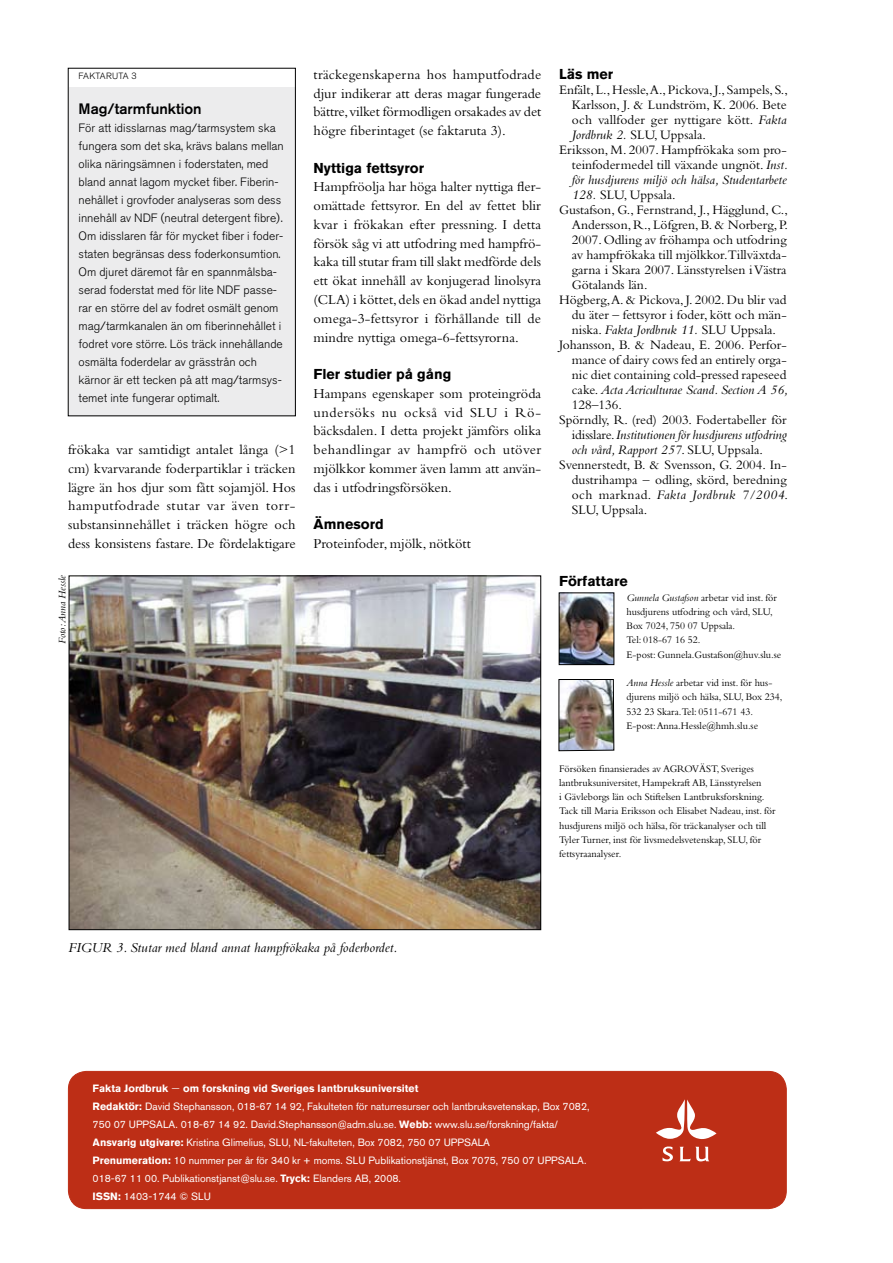
<style>
.page{position:relative;width:893px;height:1263px;background:#fff}
.page>*{position:absolute;margin:0;border:0;box-sizing:border-box;transform-origin:0 0}
.t1{font:500 15px "Akzidenz Grotesk BQ";color:#000}
.t2{font:14.25px/18.8px "Bembo";color:#000;text-align:justify}
.t3{font:700 14.25px "Akzidenz Grotesk BQ";color:#000}
.t4{font:italic 14.25px "Bembo";color:#000}
.t5{font:13.5px "Bembo";color:#000}
.t6{font:italic 13.5px "Bembo";color:#000}
.t7{font:italic 13.5px "Bembo";letter-spacing:.03em;color:#000}
.t8{font:300 12px/18px "Akzidenz Grotesk BQ";color:#000}
.t9{font:10.5px/14.2px "Bembo";color:#000}
.t10{font:10.5px/18px "Akzidenz Grotesk BQ";color:#fff}
.t11{font:italic 10.5px "Bembo";color:#000}
.t12{font:300 9px "Akzidenz Grotesk BQ";letter-spacing:.03em;color:#000}
.s1{font-style:italic}
.s2{font-style:normal}
.s3{font-weight:700}
.s4{font-family:"Bembo";font-size:14.25px}
</style>
<div class="page">
<img style="left:559px;top:679px;width:55px;height:72px">
<img style="left:561px;top:595px;width:51px;height:68px">
<div style="left:559px;top:593px;width:55px;height:72px;border:1px solid #000"></div>
<div style="left:68px;top:1071px;width:718px;height:137px;background:#bd2e16;border-radius:18px"></div>
<div style="left:68px;top:1071px;width:719px;height:138px;border:1px solid #bd2e16;border-radius:18px"></div>
<svg style="left:656px;top:1099px;width:60px;height:40px"></svg>
<svg style="left:662px;top:1146px;width:11px;height:15px"></svg>
<svg style="left:679px;top:1146px;width:30px;height:15px"></svg>
<img style="left:71px;top:577px;width:468px;height:351px">
<svg style="left:68px;top:913px;width:330px;height:18px;background:#928779"></svg>
<div style="left:69px;top:88px;width:226px;height:328px;background:#ececed"></div>
<div style="left:68px;top:68px;width:228px;height:348px;border:1px solid #000"></div>
<p class="t12" style="left:79px;top:71px;width:60px">FAKTARUTA 3</p>
<p class="t1" style="left:79px;top:99px;width:125px">Mag/tarmfunktion</p>
<p class="t8" style="left:79px;top:119px;width:207px">För att idisslarnas mag/tarmsystem ska fungera som det ska, krävs balans mellan olika näringsämnen i foderstaten, med bland annat lagom mycket fiber. Fiberin&shy;nehållet i grovfoder analyseras som dess innehåll av NDF (neutral detergent fibre).<br>Om idisslaren får för mycket fiber i foder&shy;staten begränsas dess foderkonsumtion.<br>Om djuret däremot får en spannmålsba&shy;serad foderstat med för lite NDF passe&shy;rar en större del av fodret osmält genom mag/tarmkanalen än om fiberinnehållet i fodret vore större. Lös träck innehållande osmälta foderdelar av grässtrån och kärnor är ett tecken på att mag/tarmsys&shy;temet inte fungerar optimalt.</p>
<p class="t2" style="left:68px;top:440px;width:229px">frökaka var samtidigt antalet långa (&gt;1 cm) kvarvarande foderpartiklar i träcken lägre än hos djur som fått sojamjöl. Hos hamputfodrade stutar var även torr&shy;substansinnehållet i träcken högre och dess konsistens fastare. De fördelaktigare</p>
<p class="t11" style="left:56px;top:644px;width:71px;rotate:-90deg">Foto: Anna Hessle</p>
<p class="t2" style="left:314px;top:65px;width:229px">träckegenskaperna hos hamputfodrade djur indikerar att deras magar fungerade bättre, vilket förmodligen orsakades av det högre fiberintaget (se faktaruta 3).</p>
<p class="t3" style="left:314px;top:160px;width:112px">Nyttiga fettsyror</p>
<p class="t2" style="left:314px;top:177px;width:229px">Hampfröolja har höga halter nyttiga fler&shy;omättade fettsyror. En del av fettet blir kvar i frökakan efter pressning. I detta försök såg vi att utfodring med hampfrö&shy;kaka till stutar fram till slakt medförde dels ett ökat innehåll av konjugerad linolsyra (CLA) i köttet, dels en ökad andel nyttiga omega-3-fettsyror i förhållande till de mindre nyttiga omega-6-fettsyrorna.</p>
<p class="t3" style="left:314px;top:366px;width:139px">Fler studier på gång</p>
<p class="t2" style="left:314px;top:384px;width:229px">Hampans egenskaper som proteingröda undersöks nu också vid SLU i Rö&shy;bäcksdalen. I detta projekt jämförs olika behandlingar av hampfrö och utöver mjölkkor kommer även lamm att använ&shy;das i utfodringsförsöken.</p>
<p class="t3" style="left:314px;top:516px;width:72px">Ämnesord</p>
<p class="t2" style="left:314px;top:534px;width:159px">Proteinfoder, mjölk, nötkött</p>
<p class="t3" style="left:559px;top:66px;width:56px">Läs mer</p>
<p class="t5" style="left:559px;top:82px;width:230px">Enfält, L., Hessle,A., Pickova, J., Sampels, S.,</p>
<p class="t5" style="left:572px;top:97px;width:216px">Karlsson, J. &amp; Lundström, K. 2006. Bete</p>
<p class="t5" style="left:572px;top:112px;width:216px">och vallfoder ger nyttigare kött. <span class="s1">Fakta</span></p>
<p class="t5" style="left:572px;top:127px;width:136px"><span class="s1">Jordbruk 2.</span> SLU, Uppsala.</p>
<p class="t5" style="left:559px;top:142px;width:229px">Eriksson, M. 2007. Hampfrökaka som pro-</p>
<p class="t5" style="left:572px;top:157px;width:218px">teinfodermedel till växande ungnöt. <span class="s1">Inst.</span></p>
<p class="t6" style="left:572px;top:172px;width:216px">för husdjurens miljö och hälsa, Studentarbete</p>
<p class="t5" style="left:572px;top:187px;width:105px"><span class="s1">128.</span> SLU, Uppsala.</p>
<p class="t5" style="left:559px;top:202px;width:230px">Gustafson, G., Fernstrand, J., Hägglund, C.,</p>
<p class="t5" style="left:572px;top:217px;width:218px">Andersson, R., Löfgren, B. &amp; Norberg, P.</p>
<p class="t5" style="left:572px;top:232px;width:216px">2007. Odling av fröhampa och utfodring</p>
<p class="t5" style="left:572px;top:247px;width:216px">av hampfrökaka till mjölkkor.Tillväxtda-</p>
<p class="t5" style="left:572px;top:262px;width:216px">garna i Skara 2007. Länsstyrelsen i Västra</p>
<p class="t5" style="left:572px;top:277px;width:77px">Götalands län.</p>
<p class="t5" style="left:559px;top:292px;width:229px">Högberg, A. &amp; Pickova, J. 2002. Du blir vad</p>
<p class="t5" style="left:572px;top:307px;width:216px">du äter – fettsyror i foder, kött och män-</p>
<p class="t5" style="left:572px;top:322px;width:206px">niska. <span class="s1">Fakta Jordbruk 11.</span> SLU Uppsala.</p>
<p class="t5" style="left:559px;top:337px;width:229px">Johansson, B. &amp; Nadeau, E. 2006. Perfor-</p>
<p class="t5" style="left:572px;top:352px;width:216px">mance of dairy cows fed an entirely orga-</p>
<p class="t5" style="left:572px;top:367px;width:216px">nic diet containing cold-pressed rapeseed</p>
<p class="t6" style="left:572px;top:382px;width:218px"><span class="s2">cake.</span> Acta Acriculturae Scand. Section A 56,</p>
<p class="t5" style="left:572px;top:397px;width:51px">128–136.</p>
<p class="t5" style="left:559px;top:412px;width:229px">Spörndly, R. (red) 2003. Fodertabeller för</p>
<p class="t6" style="left:572px;top:427px;width:216px"><span class="s2">idisslare.</span> Institutionen för husdjurens utfodring</p>
<p class="t6" style="left:572px;top:442px;width:192px">och vård, Rapport 257<span class="s2">. SLU, Uppsala.</span></p>
<p class="t5" style="left:559px;top:457px;width:229px">Svennerstedt, B. &amp; Svensson, G. 2004. In-</p>
<p class="t5" style="left:572px;top:472px;width:216px">dustrihampa – odling, skörd, beredning</p>
<p class="t7" style="left:572px;top:487px;width:218px"><span class="s2">och marknad.</span> Fakta Jordbruk 7/2004<span class="s2">.</span></p>
<p class="t5" style="left:572px;top:502px;width:77px">SLU, Uppsala.</p>
<p class="t3" style="left:559px;top:573px;width:70px">Författare</p>
<p class="t9" style="left:626px;top:590px;width:156px"><span class="s1">Gunnela Gustafson</span> arbetar vid inst. för husdjurens utfodring och vård, SLU,<br>Box 7024, 750 07 Uppsala.<br>Tel: 018-67 16 52.<br>E-post: Gunnela.Gustafson@huv.slu.se</p>
<p class="t9" style="left:626px;top:675px;width:157px"><span class="s1">Anna Hessle</span> arbetar vid inst. för hus&shy;djurens miljö och hälsa, SLU, Box 234, 532 23 Skara.Tel: 0511-671 43.<br>E-post: Anna.Hessle@hmh.slu.se</p>
<p class="t9" style="left:559px;top:761px;width:218px">Försöken finansierades av AGROVÄST, Sveriges lant--bruksuniversitet, Hampekraft AB, Länsstyrelsen<br>i Gävleborgs län och Stiftelsen Lantbruksforskning.<br>Tack till Maria Eriksson och Elisabet Nadeau, inst. för husdjurens miljö och hälsa, för träckanalyser och till Tyler Turner, inst för livsmedelsvetenskap, SLU, för fettsyraanalyser.</p>
<p class="t4" style="left:68px;top:939px;width:331px">FIGUR 3. Stutar med bland annat hampfrökaka på foderbordet.</p>
<p class="t10" style="left:93px;top:1079px;width:498px"><span class="s3">Fakta Jordbruk</span> <span class="s4">–</span> <span class="s3">om forskning vid Sveriges lantbruksuniversitet<br>Redaktör:</span> David Stephansson, 018-67 14 92, Fakulteten för naturresurser och lantbruksvetenskap, Box 7082, 750 07 UPPSALA. 018-67 14 92. David.Stephansson@adm.slu.se. <span class="s3">Webb:</span> www.slu.se/forskning/fakta/ <span class="s3">Ansvarig utgivare:</span> Kristina Glimelius, SLU, NL-fakulteten, Box 7082, 750 07 UPPSALA<br><span class="s3">Prenumeration:</span> 10 nummer per år för 340 kr + moms. SLU Publikationstjänst, Box 7075, 750 07 UPPSALA.<br>018-67 11 00. Publikationstjanst@slu.se. <span class="s3">Tryck:</span> Elanders AB, 2008.<br><span class="s3">ISSN:</span> 1403-1744 © SLU</p>
</div>
